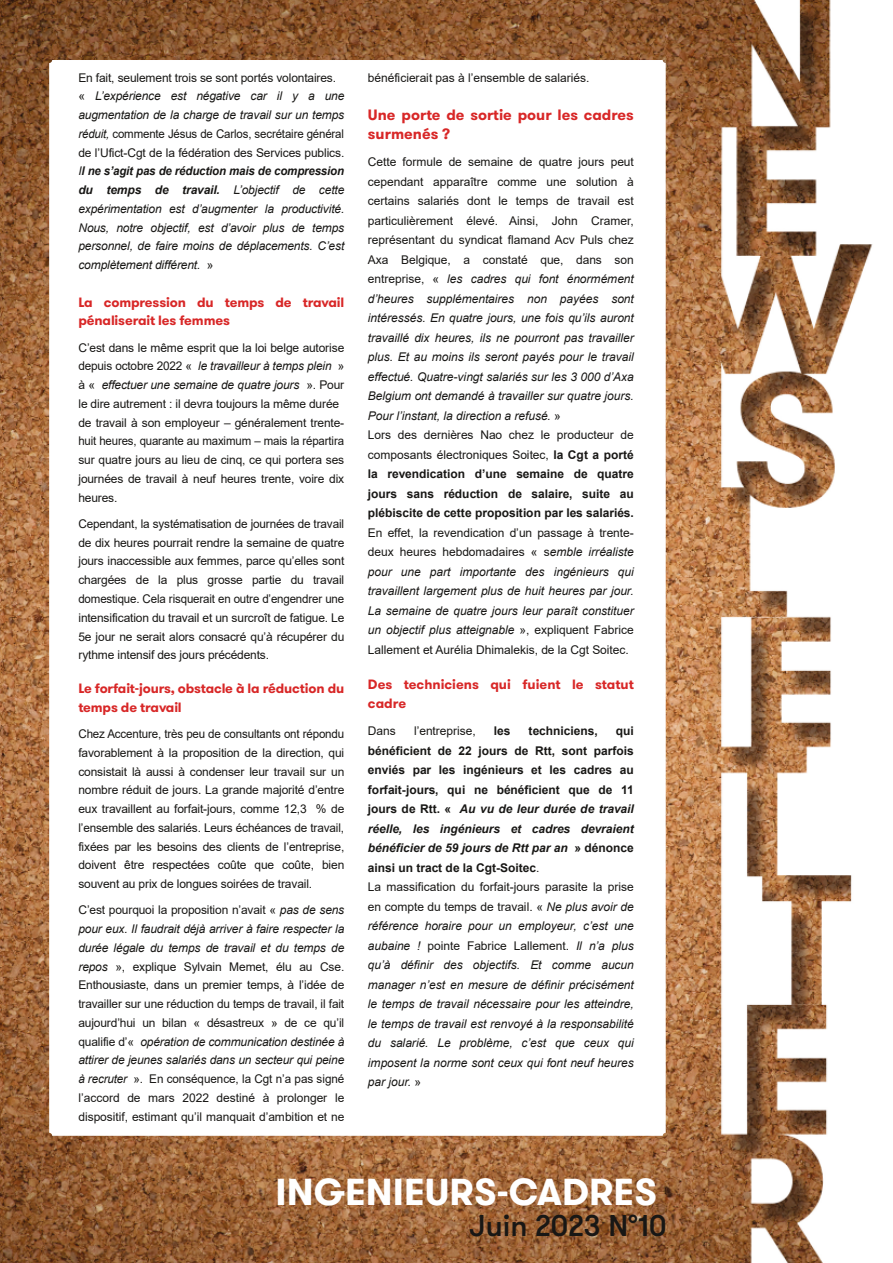
<style>
.page{position:relative;width:893px;height:1263px;background:#fff}
.page>*{position:absolute;margin:0;border:0;box-sizing:border-box;transform-origin:0 0}
.t1{font:700 37.5px "GT Walsheim Pro";color:#fff}
.t2{font:500 30px "GT Walsheim Pro";color:#181715}
.t3{font:700 15px/19.5px "GT Walsheim Pro";color:#d82727}
.t4{font:700 13.5px/18.8px "GT Walsheim Pro";letter-spacing:-.01em;color:#d82727}
.t5{font:italic 12px/19.5px "Arial";letter-spacing:-.005em;color:#181715}
.t6{font:12px/18.8px "Arial";letter-spacing:-.01em;color:#181715;text-align:justify}
.t7{font:12px/18.8px "Arial";letter-spacing:-.01em;color:#181715;text-align:justify;scale:.96 1}
.t8{font:700 12px "Arial";color:#181715}
.s1{font-style:normal}
.s2{font-weight:700}
.s3{font-style:italic}
.s4{font-weight:700;font-style:normal}
</style>
<div class="page">
<img style="left:0;top:0;width:873px;height:1263px">
<div style="left:49px;top:60px;width:617px;height:1076px;background:#fff;border-radius:3px"></div>
<p class="t5" style="left:78px;top:68px;width:267px;line-height:18.8px"><span class="s1">En fait, seulement trois se sont portés volontaires. «</span> L’expérience est négative car il y a une augmentation de la charge de travail sur un temps réduit, <span class="s1">commente Jésus de Carlos, secrétaire général de l’Ufict-Cgt de la fédération des Services publics.<br></span>I<span class="s2">l ne s’agit pas de réduction mais de compression du temps de travail.</span> L’objectif de cette expérimentation est d’augmenter la productivité.<br>Nous, notre objectif, est d’avoir plus de temps personnel, de faire moins de déplacements. C’est complètement différent. <span class="s1">»</span></p>
<p class="t4" style="left:78px;top:293px;width:267px">La compression du temps de travail pénaliserait les femmes</p>
<p class="t6" style="left:78px;top:338px;width:267px;text-align:left">C’est dans le même esprit que la loi belge autorise depuis octobre 2022 « <span class="s3">le travailleur à temps plein</span> » à « <span class="s3">effectuer une semaine de quatre jours</span> ». Pour le dire autrement : il devra toujours la même durée de travail à son employeur – généralement trente&shy;huit heures, quarante au maximum – mais la répartira sur quatre jours au lieu de cinq, ce qui portera ses journées de travail à neuf heures trente, voire dix heures.</p>
<p class="t6" style="left:78px;top:514px;width:267px">Cependant, la systématisation de journées de travail de dix heures pourrait rendre la semaine de quatre jours inaccessible aux femmes, parce qu’elles sont chargées de la plus grosse partie du travail domestique. Cela risquerait en outre d’engendrer une intensification du travail et un surcroît de fatigue. Le 5e jour ne serait alors consacré qu’à récupérer du rythme intensif des jours précédents.</p>
<p class="t4" style="left:78px;top:679px;width:267px">Le forfait-jours, obstacle à la réduction du temps de travail</p>
<p class="t7" style="left:78px;top:724px;width:279px">Chez Accenture, très peu de consultants ont répondu favorablement à la proposition de la direction, qui consistait là aussi à condenser leur travail sur un nombre réduit de jours. La grande majorité d’entre eux travaillent au forfait-jours, comme 12,3 % de l’ensemble des salariés. Leurs échéances de travail, fixées par les besoins des clients de l’entreprise, doivent être respectées coûte que coûte, bien souvent au prix de longues soirées de travail.</p>
<p class="t6" style="left:78px;top:901px;width:267px">C’est pourquoi la proposition n’avait « <span class="s3">pas de sens pour eux. Il faudrait déjà arriver à faire respecter la durée légale du temps de travail et du temps de repos</span> », explique Sylvain Memet, élu au Cse.<br>Enthousiaste, dans un premier temps, à l’idée de travailler sur une réduction du temps de travail, il fait aujourd’hui un bilan « désastreux » de ce qu’il qualifie d’« <span class="s3">opération de communication destinée à attirer de jeunes salariés dans un secteur qui peine à recruter</span> ». En conséquence, la Cgt n’a pas signé l’accord de mars 2022 destiné à prolonger le dispositif, estimant qu’il manquait d’ambition et ne</p>
<p class="t6" style="left:368px;top:68px;width:223px">bénéficierait pas à l’ensemble de salariés.</p>
<p class="t3" style="left:368px;top:105px;width:267px">Une porte de sortie pour les cadres surmenés ?</p>
<p class="t5" style="left:368px;top:153px;width:267px"><span class="s1">Cette formule de semaine de quatre jours peut cependant apparaître comme une solution à certains salariés dont le temps de travail est particulièrement élevé. Ainsi, John Cramer, représentant du syndicat flamand Acv Puls chez Axa Belgique, a constaté que, dans son entreprise, «</span> les cadres qui font énormément d’heures supplémentaires non payées sont intéressés. En quatre jours, une fois qu’ils auront travaillé dix heures, ils ne pourront pas travailler plus. Et au moins ils seront payés pour le travail effectué. Quatre-vingt salariés sur les 3 000 d’Axa Belgium ont demandé à travailler sur quatre jours.<br>Pour l’instant, la direction a refusé. <span class="s1">»<br>Lors des dernières Nao chez le producteur de composants électroniques Soitec,</span> <span class="s4">la Cgt a porté la revendication d’une semaine de quatre jours sans réduction de salaire, suite au plébiscite de cette proposition par les salariés.</span></p>
<p class="t5" style="left:368px;top:523px;width:267px;text-align:justify"><span class="s1">En effet, la revendication d’un passage à trente&shy;deux heures hebdomadaires « s</span>emble irréaliste pour une part importante des ingénieurs qui travaillent largement plus de huit heures par jour.<br>La semaine de quatre jours leur paraît constituer un objectif plus atteignable <span class="s1">», expliquent Fabrice Lallement et Aurélia Dhimalekis, de la Cgt Soitec.</span></p>
<p class="t4" style="left:368px;top:674px;width:267px;line-height:19.5px">Des techniciens qui fuient le statut cadre</p>
<p class="t6" style="left:368px;top:721px;width:29px">Dans</p>
<p class="t6" style="left:414px;top:721px;width:63px">l’entreprise,</p>
<p class="t8" style="left:494px;top:724px;width:18px">les</p>
<p class="t8" style="left:529px;top:724px;width:71px">techniciens,</p>
<p class="t5" style="left:368px;top:721px;width:267px;text-indent:248px"><span class="s4">qui bénéficient de 22 jours de Rtt, sont parfois enviés par les ingénieurs et les cadres au forfait-jours, qui ne bénéficient que de 11 jours de Rtt. «</span> <span class="s2">Au vu de leur durée de travail réelle, les ingénieurs et cadres devraient bénéficier de 59 jours de Rtt par an</span> <span class="s4">» dénonce ainsi un tract de la Cgt-Soitec</span><span class="s1">.<br>La massification du forfait-jours parasite la prise en compte du temps de travail. «</span> Ne plus avoir de référence horaire pour un employeur, c’est une aubaine ! <span class="s1">pointe Fabrice Lallement.</span> Il n’a plus qu’à définir des objectifs. Et comme aucun manager n’est en mesure de définir précisément le temps de travail nécessaire pour les atteindre, le temps de travail est renvoyé à la responsabilité du salarié. Le problème, c’est que ceux qui imposent la norme sont ceux qui font neuf heures par jour. <span class="s1">»</span></p>
<h1 class="t1" style="left:276px;top:1165px;width:383px">INGENIEURS-CADRES</h1>
<h2 class="t2" style="left:470px;top:1213px;width:198px">Juin 2023 N°10</h2>
</div>
